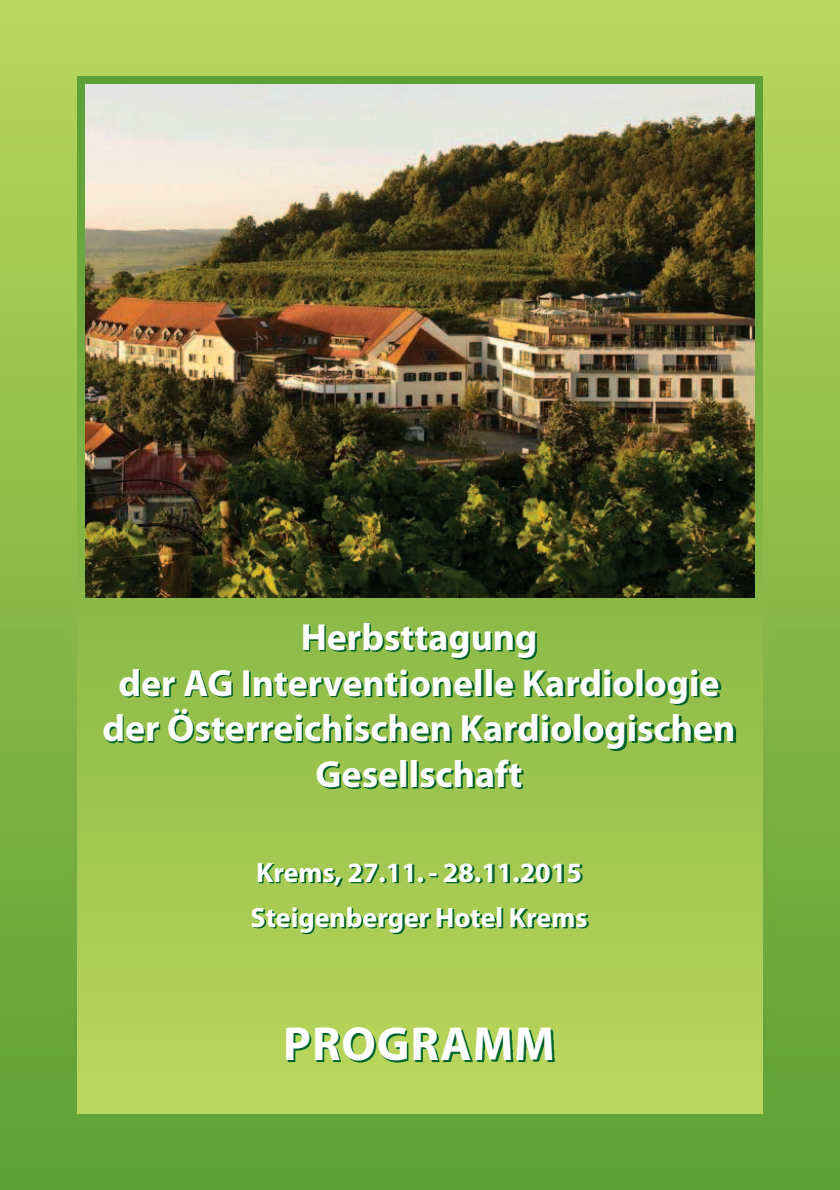
<style>
.page{position:relative;width:840px;height:1190px;background:#fff}
.page>*{position:absolute;margin:0;border:0;box-sizing:border-box;transform-origin:0 0}
.t1{font:700 48px "Myriad Pro";letter-spacing:.02em;color:#fff}
.t2{font:700 38px/45.6px "Myriad Pro";color:#fff;text-align:center}
.t3{font:700 28px/45px "Myriad Pro";color:#fff}
</style>
<div class="page">
<div style="left:0;top:0;width:840px;height:1190px;background:linear-gradient(to bottom,#bad55b,#5c9f36)"></div>
<svg style="left:77px;top:76px;width:686px;height:538px;background:#77ac43"></svg>
<img style="left:86px;top:85px;width:668px;height:512px">
<img style="left:67px;top:614px;width:708px;height:554px">
<img style="left:77px;top:614px;width:686px;height:500px">
<p class="t2" style="left:103px;top:618px;width:635px">Herbsttagung<br>der AG Interventionelle Kardiologie der Österreichischen Kardiologischen<br>Gesellschaft</p>
<p class="t3" style="left:251px;top:852px;width:338px">Krems, 27.11. - 28.11.2015<br>Steigenberger Hotel Krems</p>
<p class="t1" style="left:283px;top:1026px;width:273px">PROGRAMM</p>
</div>
